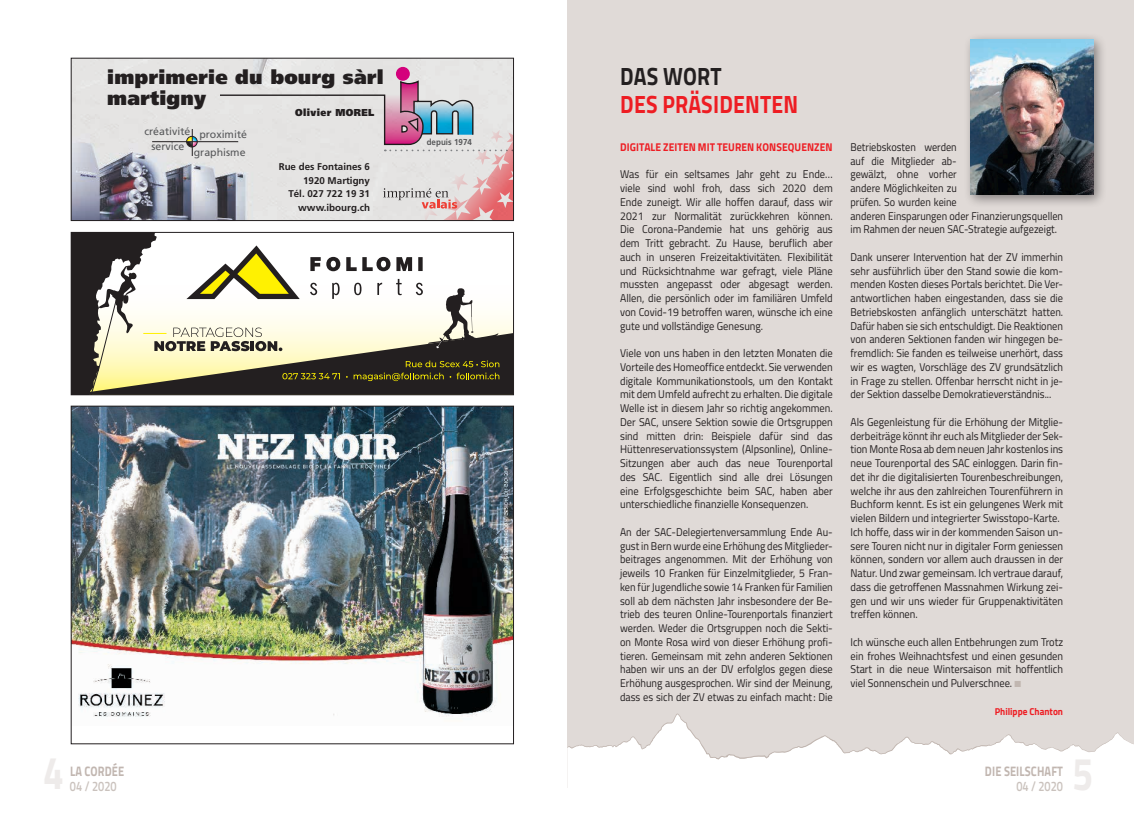
<style>
.page{position:relative;width:1134px;height:815px;background:#fff}
.page>*{position:absolute;margin:0;border:0;box-sizing:border-box;transform-origin:0 0}
.t1{font:700 46.25px "Titillium Web";color:#eeebea;scale:.8 1}
.t2{font:700 25px "Titillium Web";letter-spacing:.01em;color:#ee1d23;scale:.85 1}
.t3{font:700 25px "Titillium Web";letter-spacing:.01em;color:#231f20;scale:.85 1}
.t4{font:900 19.62px/21.1px "Frutiger";letter-spacing:.01em;color:#231f20}
.t5{font:700 13.75px "Titillium Web";letter-spacing:.01em;color:#c1b6b0;scale:.8 1}
.t6{font:600 13.75px "Titillium Web";color:#cac2bd;scale:.8 1}
.t7{font:11.25px/13.8px "Titillium Web";color:#231f20;text-align:justify;scale:.93 1}
.t8{font:11.25px/13.8px "Titillium Web";color:#231f20;text-align:justify;scale:.92 1}
.t9{font:11.25px/13.8px "Titillium Web";color:#231f20;scale:.91 1}
.t10{font:700 11.25px "Titillium Web";letter-spacing:.01em;color:#ee1d23;scale:.91 1}
.t11{font:10.62px/20.8px "Frutiger";color:#57585a;text-align:right}
.t12{font:700 10px "Titillium Web";color:#ee1d23;scale:.93 1}
.t13{font:900 10px "Frutiger";letter-spacing:.04em;color:#231f20;scale:.93 1}
.t14{font:700 9.75px/13.6px "Frutiger";color:#231f20;text-align:right}
.t15{font:700 8.62px "Frutiger";letter-spacing:.01em;color:#57585a;scale:.93 1}
.s1{color:#c1b6b0}
</style>
<div class="page">
<div style="left:567px;top:0;width:567px;height:788px;background:#e0dad7"></div>
<div style="left:567px;top:760px;width:567px;height:28px;background:#fff"></div>
<svg style="left:567px;top:713px;width:567px;height:47px"></svg>
<div style="left:964px;top:33px;width:143px;height:176px;background:#231f20;opacity:.5"></div>
<img style="left:971px;top:40px;width:122px;height:155px">
<img style="left:73px;top:408px;width:439px;height:309px">
<div style="left:71px;top:406px;width:443px;height:338px;border:1px solid #231f20"></div>
<svg style="left:71px;top:234px;width:443px;height:162px"></svg>
<div style="left:71px;top:232px;width:443px;height:163px;border:1px solid #231f20"></div>
<img style="left:73px;top:60px;width:439px;height:159px">
<div style="left:396px;top:67px;width:14px;height:14px;background:#d4017c;border-radius:50%"></div>
<svg style="left:187px;top:129px;width:10px;height:27px"></svg>
<hr style="left:152px;top:141px;width:86px;height:1px;background:#231f20">
<div style="left:186px;top:136px;width:11px;height:11px;border:1px solid #231f20;border-radius:50%"></div>
<svg style="left:220px;top:79px;width:292px;height:140px;background:#d7cfd2"></svg>
<div style="left:71px;top:58px;width:443px;height:163px;border:1px solid #231f20"></div>
<h3 class="t4" style="left:107px;top:66px;width:278px">imprimerie du bourg sàrl martigny</h3>
<p class="t13" style="left:295px;top:107px;width:87px">Olivier MOREL</p>
<p class="t11" style="left:144px;top:121px;width:104px">créativité proximité graphisme</p>
<p class="t11" style="left:151px;top:136px;width:34px">service</p>
<p class="t14" style="left:279px;top:160px;width:93px">Rue des Fontaines 6<br>1920 Martigny<br>Tél. 027 722 19 31 www.ibourg.ch</p>
<p class="t15" style="left:427px;top:137px;width:50px">depuis 1974</p>
<h1 class="t1" style="left:43px;top:738px;width:27px">4</h1>
<p class="t5" style="left:70px;top:760px;width:69px">LA CORDÉE</p>
<p class="t6" style="left:70px;top:775px;width:60px">04 / 2020</p>
<h2 class="t3" style="left:620px;top:57px;width:121px">DAS WORT</h2>
<h2 class="t2" style="left:620px;top:85px;width:211px">DES PRÄSIDENTEN</h2>
<p class="t10" style="left:620px;top:138px;width:235px">DIGITALE ZEITEN MIT TEUREN KONSEQUENZEN</p>
<p class="t7" style="left:620px;top:167px;width:230px">Was für ein seltsames Jahr geht zu Ende… viele sind wohl froh, dass sich 2020 dem Ende zuneigt. Wir alle hoffen darauf, dass wir 2021 zur Normalität zurückkehren können.<br>Die Corona-Pandemie hat uns gehörig aus dem Tritt gebracht. Zu Hause, beruflich aber auch in unseren Freizeitaktivitäten. Flexibilität und Rücksichtnahme war gefragt, viele Pläne mussten angepasst oder abgesagt werden.<br>Allen, die persönlich oder im familiären Umfeld von Covid-19 betroffen waren, wünsche ich eine gute und vollständige Genesung.</p>
<p class="t7" style="left:620px;top:346px;width:230px">Viele von uns haben in den letzten Monaten die Vorteile des Homeoffice entdeckt. Sie verwenden digitale Kommunikationstools, um den Kontakt mit dem Umfeld aufrecht zu erhalten. Die digitale Welle ist in diesem Jahr so richtig angekommen.<br>Der SAC, unsere Sektion sowie die Ortsgruppen sind mitten drin: Beispiele dafür sind das Hüttenreservationssystem (Alpsonline), Online-Sitzungen aber auch das neue Tourenportal des SAC. Eigentlich sind alle drei Lösungen eine Erfolgsgeschichte beim SAC, haben aber unterschiedliche finanzielle Konsequenzen.</p>
<p class="t8" style="left:620px;top:525px;width:233px">An der SAC-Delegiertenversammlung Ende Au&shy;gust in Bern wurde eine Erhöhung des Mitglieder&shy;beitrages angenommen. Mit der Erhöhung von jeweils 10 Franken für Einzelmitglieder, 5 Fran&shy;ken für Jugendliche sowie 14 Franken für Familien soll ab dem nächsten Jahr insbesondere der Be&shy;trieb des teuren Online-Tourenportals finanziert werden. Weder die Ortsgruppen noch die Sekti&shy;on Monte Rosa wird von dieser Erhöhung profi&shy;tieren. Gemeinsam mit zehn anderen Sektionen haben wir uns an der DV erfolglos gegen diese Erhöhung ausgesprochen. Wir sind der Meinung, dass es sich der ZV etwas zu einfach macht: Die</p>
<p class="t9" style="left:850px;top:140px;width:235px">Betriebskosten werden<br>auf die Mitglieder ab-<br>gewälzt, ohne vorher<br>andere Möglichkeiten zu<br>prüfen. So wurden keine<br>anderen Einsparungen oder Finanzierungsquellen im Rahmen der neuen SAC-Strategie aufgezeigt.</p>
<p class="t8" style="left:850px;top:250px;width:233px">Dank unserer Intervention hat der ZV immerhin sehr ausführlich über den Stand sowie die kom&shy;menden Kosten dieses Portals berichtet. Die Ver&shy;antwortlichen haben eingestanden, dass sie die Betriebskosten anfänglich unterschätzt hatten.<br>Dafür haben sie sich entschuldigt. Die Reaktionen von anderen Sektionen fanden wir hingegen be&shy;fremdlich: Sie fanden es teilweise unerhört, dass wir es wagten, Vorschläge des ZV grundsätzlich in Frage zu stellen. Offenbar herrscht nicht in je&shy;der Sektion dasselbe Demokratieverständnis...</p>
<p class="t7" style="left:850px;top:415px;width:230px;text-align:left">Als Gegenleistung für die Erhöhung der Mitglie&shy;derbeiträge könnt ihr euch als Mitglieder der Sek&shy;tion Monte Rosa ab dem neuen Jahr kostenlos ins neue Tourenportal des SAC einloggen. Darin fin&shy;det ihr die digitalisierten Tourenbeschreibungen, welche ihr aus den zahlreichen Tourenführern in Buchform kennt. Es ist ein gelungenes Werk mit vielen Bildern und integrierter Swisstopo-Karte.<br>Ich hoffe, dass wir in der kommenden Saison un&shy;sere Touren nicht nur in digitaler Form geniessen können, sondern vor allem auch draussen in der Natur. Und zwar gemeinsam. Ich vertraue darauf, dass die getroffenen Massnahmen Wirkung zei&shy;gen und wir uns wieder für Gruppenaktivitäten treffen können.</p>
<p class="t7" style="left:850px;top:635px;width:230px">Ich wünsche euch allen Entbehrungen zum Trotz ein frohes Weihnachtsfest und einen gesunden Start in die neue Wintersaison mit hoffentlich viel Sonnenschein und Pulverschnee. <span class="s1">■</span></p>
<p class="t12" style="left:995px;top:704px;width:75px">Philippe Chanton</p>
<p class="t5" style="left:985px;top:760px;width:99px">DIE SEILSCHAFT</p>
<p class="t6" style="left:1016px;top:775px;width:60px">04 / 2020</p>
<h1 class="t1" style="left:1072px;top:739px;width:27px">5</h1>
</div>
